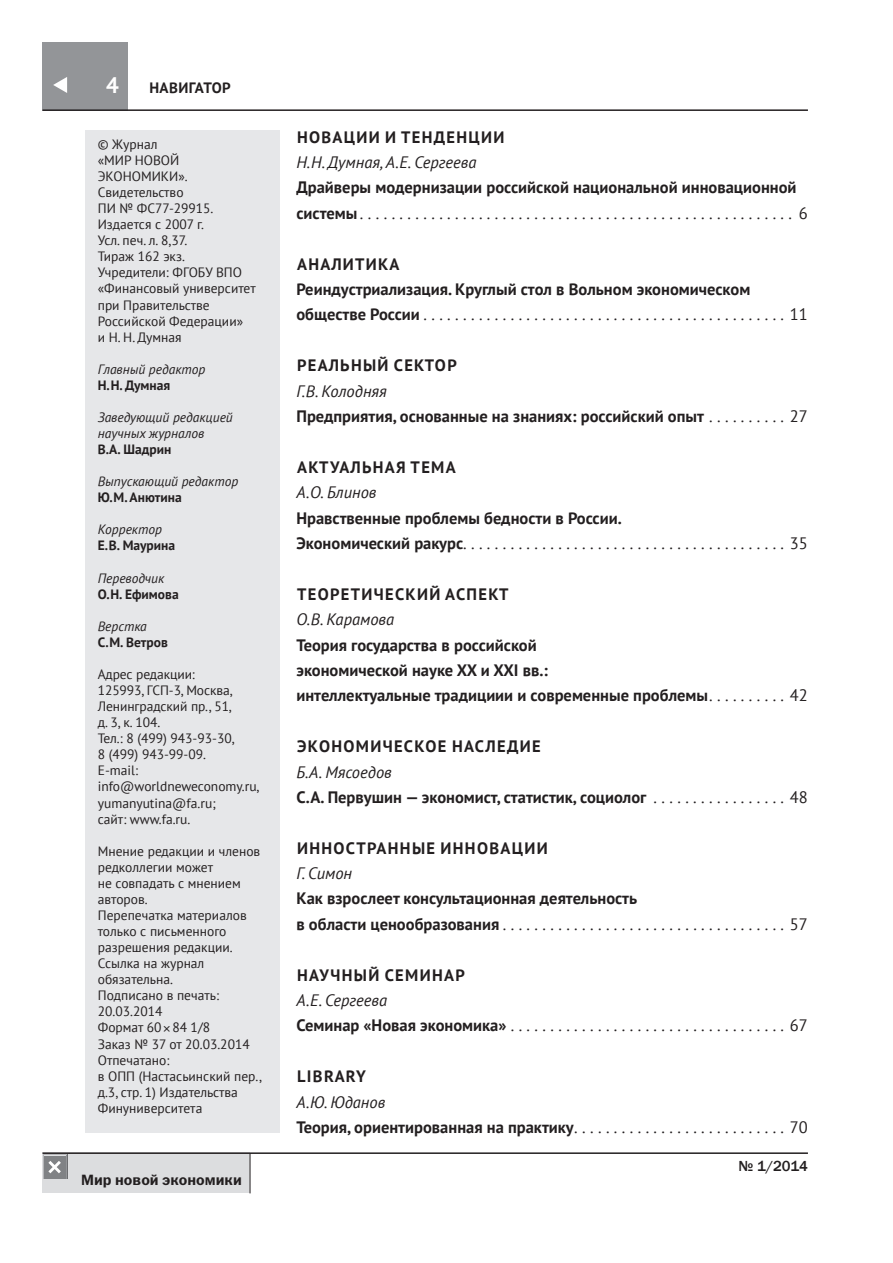
<style>
.page{position:relative;width:893px;height:1263px;background:#fff}
.page>*{position:absolute;margin:0;border:0;box-sizing:border-box;transform-origin:0 0}
.t1{font:700 22.5px "PT Sans";color:#fff}
.t2{font:700 16.5px/25.3px "PT Sans";color:#231f20}
.t3{font:italic 16.5px "PT Sans";color:#231f20}
.t4{font:700 16.5px "PT Sans";letter-spacing:.08em;color:#231f20}
.t5{font:16.5px "PT Sans";color:#231f20}
.t6{font:15px "Franklin Gothic Demi C";color:#231f20}
.t7{font:700 15px "PT Sans";letter-spacing:.03em;color:#231f20}
.t8{font:500 15px "Franklin Gothic";color:#231f20}
.t9{font:13.5px/16px "PT Sans";color:#231f20}
.t10{font:italic 13.5px/16px "PT Sans";color:#231f20}
.t11{font:700 13.5px "PT Sans";color:#231f20}
</style>
<div class="page">
<div style="left:43px;top:43px;width:85px;height:68px;background:#939598"></div>
<hr style="left:43px;top:109px;width:765px;height:2px;background:#231f20">
<div style="left:43px;top:1152px;width:207px;height:41px;background:#dcdddf"></div>
<hr style="left:250px;top:1153px;width:1px;height:40px;background:#231f20">
<hr style="left:43px;top:1152px;width:765px;height:2px;background:#231f20">
<svg style="left:53px;top:77px;width:14px;height:16px"></svg>
<svg style="left:43px;top:1154px;width:25px;height:24px"></svg>
<div style="left:85px;top:130px;width:194px;height:1003px;background:#e6e7e9"></div>
<h1 class="t1" style="left:106px;top:70px;width:14px">4</h1>
<p class="t7" style="left:149px;top:78px;width:83px">навигатор</p>
<p class="t9" style="left:98px;top:136px;width:159px">© Журнал<br>«МИР НОВОЙ<br>ЭКОНОМИКИ».<br>Свидетельство<br>ПИ № ФС77-29915.<br>Издается с 2007 г.<br>Усл. печ. л. 8,37.<br>Тираж 162 экз.<br>Учредители: ФГОБУ ВПО «Финансовый университет при Правительстве<br>Российской Федерации»<br>и Н. Н. Думная</p>
<p class="t10" style="left:98px;top:361px;width:109px">Главный редактор</p>
<p class="t11" style="left:98px;top:376px;width:74px">Н. Н. Думная</p>
<p class="t10" style="left:98px;top:409px;width:137px">Заведующий редакцией научных журналов</p>
<p class="t11" style="left:98px;top:440px;width:75px">В. А. Шадрин</p>
<p class="t10" style="left:98px;top:473px;width:142px">Выпускающий редактор</p>
<p class="t11" style="left:98px;top:489px;width:86px">Ю.М. Анютина</p>
<p class="t10" style="left:98px;top:521px;width:66px">Корректор</p>
<p class="t11" style="left:98px;top:537px;width:79px">Е. В. Маурина</p>
<p class="t10" style="left:98px;top:570px;width:68px">Переводчик</p>
<p class="t11" style="left:98px;top:585px;width:82px">О. Н. Ефимова</p>
<p class="t10" style="left:98px;top:618px;width:51px">Верстка</p>
<p class="t11" style="left:98px;top:633px;width:72px">С.М. Ветров</p>
<p class="t9" style="left:98px;top:666px;width:163px">Адрес редакции:<br>125993, ГСП-3, Москва,<br>Ленинградский пр., 51,<br>д. 3, к. 104.<br>Тел.: 8 (499) 943-93-30,<br>8 (499) 943-99-09.<br>E-mail: info@worldneweconomy.ru, yumanyutina@fa.ru;<br>сайт: www.fa.ru.</p>
<p class="t9" style="left:98px;top:843px;width:166px">Мнение редакции и членов редколлегии может<br>не совпадать с мнением авторов.<br>Перепечатка материалов только с письменного разрешения редакции.<br>Ссылка на журнал обязательна.<br>Подписано в печать:<br>20.03.2014<br>Формат 60 84 1/8<br>Заказ № 37 от 20.03.2014<br>Отпечатано:<br>в ОПП (Настасьинский пер., д.3, стр. 1) Издательства<br>Финуниверситета</p>
<p class="t6" style="left:81px;top:1171px;width:162px">Мир новой экономики</p>
<p class="t2" style="left:297px;top:124px;width:13px">НОВАЦИИ</p>
<p class="t2" style="left:385px;top:124px;width:27px">И ТЕН</p>
<p class="t2" style="left:434px;top:124px;width:25px">ДЕНЦИИ</p>
<p class="t3" style="left:296px;top:152px;width:181px">Н.Н. Думная, А.Е. Сергеева</p>
<p class="t2" style="left:296px;top:175px;width:502px">Драйверы модернизации российской национальной инновационной системы</p>
<p class="t5" style="left:799px;top:202px;width:10px">6</p>
<p class="t2" style="left:296px;top:251px;width:455px;text-indent:35px">ЛИТИКА<br>Реиндустриализация. Круглый стол в Вольном экономическом обществе России</p>
<p class="t2" style="left:297px;top:251px;width:13px">АНА</p>
<p class="t5" style="left:790px;top:304px;width:19px">11</p>
<p class="t2" style="left:297px;top:352px;width:11px">РЕА</p>
<p class="t2" style="left:329px;top:352px;width:25px">ЛЬНЫЙ</p>
<p class="t2" style="left:394px;top:352px;width:12px">СЕКТОР</p>
<p class="t3" style="left:296px;top:380px;width:92px">Г.В. Колодняя</p>
<p class="t2" style="left:296px;top:403px;width:409px">Предприятия, основанные на знаниях: российский опыт</p>
<p class="t5" style="left:790px;top:406px;width:19px">27</p>
<p class="t2" style="left:297px;top:454px;width:12px">АКТУА</p>
<p class="t2" style="left:350px;top:454px;width:24px">ЛЬНАЯ</p>
<p class="t2" style="left:411px;top:454px;width:47px">ТЕМА</p>
<p class="t3" style="left:296px;top:482px;width:82px">А.О. Блинов</p>
<p class="t2" style="left:296px;top:505px;width:327px">Нравственные проблемы бедности в России.<br>Экономический ракурс</p>
<p class="t5" style="left:790px;top:533px;width:19px">35</p>
<p class="t2" style="left:297px;top:581px;width:12px">ТЕОРЕТИ</p>
<p class="t2" style="left:374px;top:581px;width:23px">ЧЕСКИЙ</p>
<p class="t2" style="left:445px;top:581px;width:44px">АСПЕКТ</p>
<p class="t3" style="left:296px;top:609px;width:99px">О.В. Карамова</p>
<p class="t2" style="left:296px;top:632px;width:413px">Теория государства в российской<br>экономической науке XX и XXI вв.:<br>интеллектуальные традициии и современные проблемы</p>
<p class="t5" style="left:790px;top:685px;width:19px">42</p>
<p class="t2" style="left:297px;top:733px;width:24px">ЭКОНО</p>
<p class="t2" style="left:356px;top:733px;width:50px">МИЧЕСКОЕ</p>
<p class="t2" style="left:452px;top:733px;width:12px">НАС</p>
<p class="t2" style="left:486px;top:733px;width:45px">ЛЕДИЕ</p>
<p class="t3" style="left:296px;top:761px;width:97px">Б.А. Мясоедов</p>
<p class="t2" style="left:296px;top:784px;width:352px">С. А. Первушин — экономист, статистик, социолог</p>
<p class="t5" style="left:790px;top:786px;width:19px">48</p>
<p class="t4" style="left:297px;top:837px;width:252px">Инностранные инновации</p>
<p class="t3" style="left:296px;top:863px;width:57px">Г. Симон</p>
<p class="t2" style="left:296px;top:886px;width:342px">Как взрослеет консультационная деятельность в области ценообразования</p>
<p class="t5" style="left:790px;top:913px;width:19px">57</p>
<p class="t2" style="left:297px;top:962px;width:12px">НАУ</p>
<p class="t2" style="left:331px;top:962px;width:25px">ЧНЫЙ</p>
<p class="t2" style="left:385px;top:962px;width:47px">СЕМИНАР</p>
<p class="t3" style="left:296px;top:990px;width:92px">А.Е. Сергеева</p>
<p class="t2" style="left:296px;top:1013px;width:212px">Семинар «Новая экономика»</p>
<p class="t5" style="left:790px;top:1015px;width:19px">67</p>
<p class="t2" style="left:297px;top:1063px;width:11px">LIBRAR</p>
<p class="t2" style="left:356px;top:1063px;width:11px">Y</p>
<p class="t3" style="left:296px;top:1091px;width:90px">А.Ю. Юданов</p>
<p class="t2" style="left:296px;top:1114px;width:279px">Теория, ориентированная на практику</p>
<p class="t5" style="left:790px;top:1116px;width:19px">70</p>
<p class="t8" style="left:738px;top:1156px;width:71px">№ 1/2014</p>
</div>
